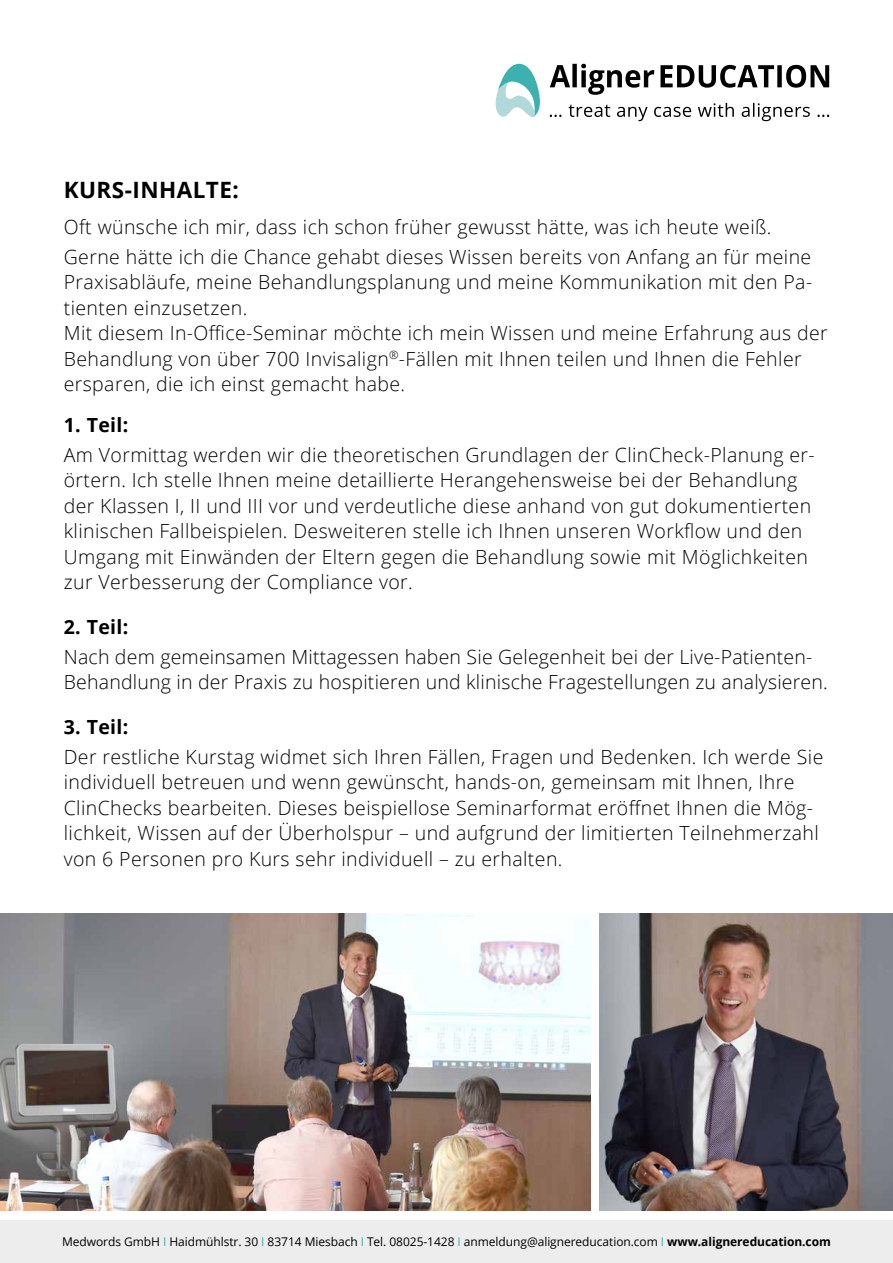
<style>
.page{position:relative;width:893px;height:1263px;background:#fff}
.page>*{position:absolute;margin:0;border:0;box-sizing:border-box;transform-origin:0 0}
.t1{font:700 22.5px "Open Sans";letter-spacing:.02em;color:#000}
.t2{font:300 19.5px/25.5px "Open Sans";letter-spacing:.02em;color:#000}
.t3{font:700 19.5px "Open Sans";letter-spacing:.02em;color:#000}
.t4{font:12px "Open Sans";letter-spacing:-.005em;color:#000}
.s1{color:#3cb1b0}
.s2{font-weight:700}
</style>
<div class="page">
<img style="left:600px;top:913px;width:293px;height:298px">
<img style="left:0;top:913px;width:590px;height:298px">
<svg style="left:550px;top:103px;width:279px;height:18px"></svg>
<svg style="left:495px;top:64px;width:45px;height:53px"></svg>
<svg style="left:550px;top:64px;width:279px;height:31px"></svg>
<div style="left:0;top:1220px;width:893px;height:43px;background:#ededed"></div>
<p class="t1" style="left:64px;top:174px;width:177px">KURS-INHALTE:</p>
<p class="t2" style="left:64px;top:212px;width:749px;line-height:29.7px">Oft wünsche ich mir, dass ich schon früher gewusst hätte, was ich heute weiß.<br>Gerne hätte ich die Chance gehabt dieses Wissen bereits von Anfang an für meine</p>
<p class="t2" style="left:64px;top:269px;width:765px">Praxisabläufe, meine Behandlungsplanung und meine Kommunikation mit den Pa&shy;tienten einzusetzen.<br>Mit diesem In-Office-Seminar möchte ich mein Wissen und meine Erfahrung aus der Behandlung von über 700 Invisalign<sup>®</sup>-Fällen mit Ihnen teilen und Ihnen die Fehler ersparen, die ich einst gemacht habe.</p>
<p class="t3" style="left:64px;top:411px;width:66px">1. Teil:</p>
<p class="t2" style="left:64px;top:441px;width:753px">Am Vormittag werden wir die theoretischen Grundlagen der ClinCheck-Planung er&shy;örtern. Ich stelle Ihnen meine detaillierte Herangehensweise bei der Behandlung der Klassen I, II und III vor und verdeutliche diese anhand von gut dokumentierten klinischen Fallbeispielen. Desweiteren stelle ich Ihnen unseren Workflow und den Umgang mit Einwänden der Eltern gegen die Behandlung sowie mit Möglichkeiten zur Verbesserung der Compliance vor.</p>
<p class="t3" style="left:64px;top:613px;width:66px">2. Teil:</p>
<p class="t2" style="left:64px;top:643px;width:766px">Nach dem gemeinsamen Mittagessen haben Sie Gelegenheit bei der Live-Patienten-<br>Behandlung in der Praxis zu hospitieren und klinische Fragestellungen zu analysieren.</p>
<p class="t3" style="left:64px;top:713px;width:66px">3. Teil:</p>
<p class="t2" style="left:64px;top:743px;width:761px">Der restliche Kurstag widmet sich Ihren Fällen, Fragen und Bedenken. Ich werde Sie individuell betreuen und wenn gewünscht, hands-on, gemeinsam mit Ihnen, Ihre ClinChecks bearbeiten. Dieses beispiellose Seminarformat eröffnet Ihnen die Mög&shy;lichkeit, Wissen auf der Überholspur – und aufgrund der limitierten Teilnehmerzahl von 6 Personen pro Kurs sehr individuell – zu erhalten.</p>
<p class="t4" style="left:62px;top:1234px;width:770px">Medwords GmbH <span class="s1">I</span> Haidmühlstr. 30 <span class="s1">I</span> 83714 Miesbach <span class="s1">I</span> Tel. 08025-1428 <span class="s1">I</span> anmeldung@alignereducation.com <span class="s1">I</span> <span class="s2">www.alignereducation.com</span></p>
</div>
